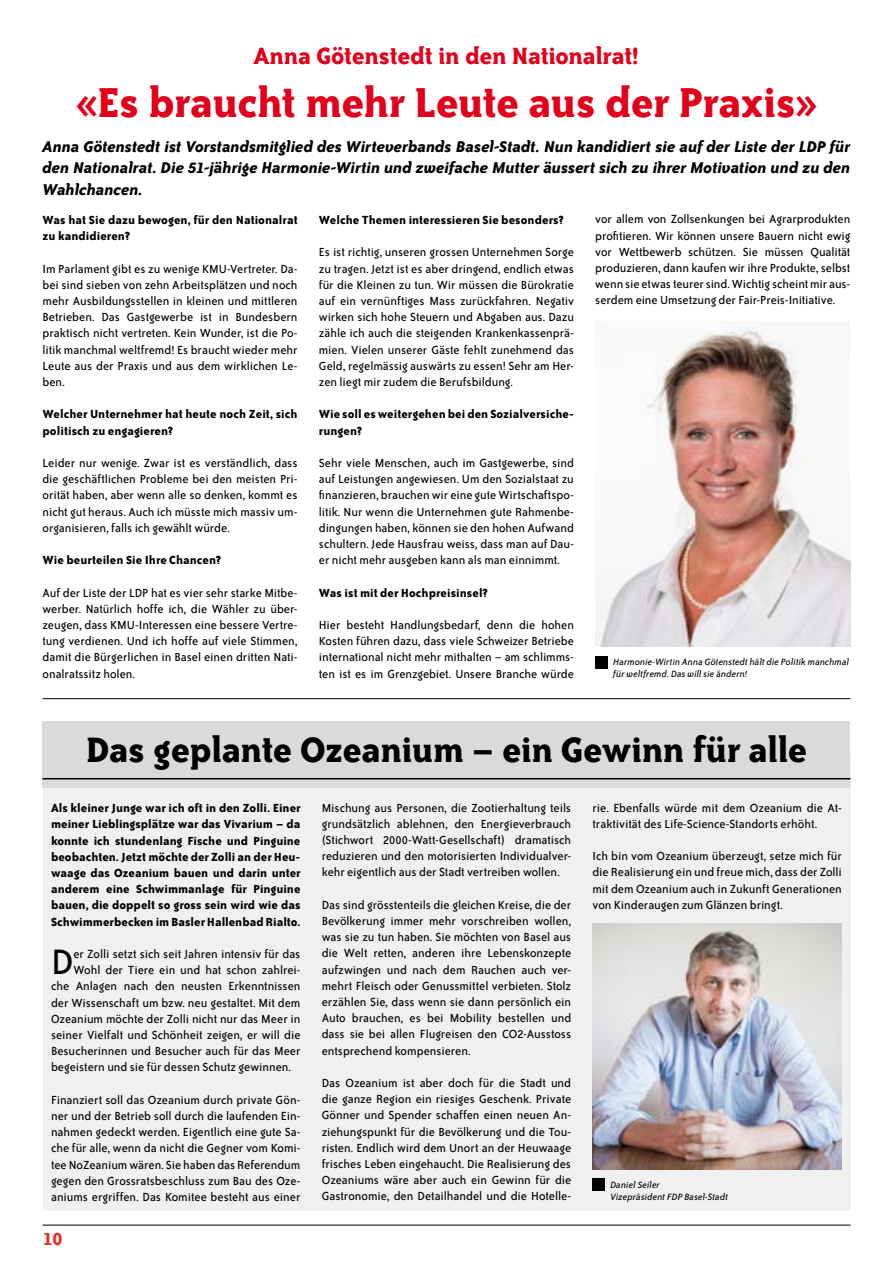
<style>
.page{position:relative;width:893px;height:1263px;background:#fff}
.page>*{position:absolute;margin:0;border:0;box-sizing:border-box;transform-origin:0 0}
.t1{font:700 48px "Bailey Quad ITC";letter-spacing:-.015em;color:#e2001a}
.t2{font:700 40.5px "Bailey Quad ITC";letter-spacing:-.01em;color:#000}
.t3{font:40.5px "Bailey Sans ITC";color:#000}
.t4{font:700 27px "Bailey Quad ITC";letter-spacing:-.01em;color:#e2001a}
.t5{font:700 21px "Bailey Sans ITC";color:#e4312b}
.t6{font:italic 700 18px/21.6px "Bailey Sans ITC";letter-spacing:-.01em;color:#000;text-align:justify}
.t7{font:13.5px/16.2px "Bailey Sans ITC";letter-spacing:-.005em;color:#000;text-align:justify}
.t8{font:700 13.5px/16.2px "Bailey Sans ITC";letter-spacing:.005em;color:#000}
.t9{font:italic 10.5px/12.6px "Bailey Sans ITC";letter-spacing:.005em;color:#000}
</style>
<div class="page">
<hr style="left:43px;top:1225px;width:807px;height:1px;background:#000">
<div style="left:43px;top:759px;width:807px;height:452px;background:#f0f0f1"></div>
<div style="left:43px;top:721px;width:807px;height:67px;background:#d9dadb"></div>
<hr style="left:43px;top:778px;width:807px;height:1px;background:#000">
<div style="left:592px;top:1179px;width:12px;height:12px;background:#000"></div>
<div style="left:595px;top:656px;width:12px;height:12px;background:#000"></div>
<img style="left:592px;top:923px;width:250px;height:246px">
<img style="left:595px;top:321px;width:255px;height:325px">
<hr style="left:43px;top:698px;width:807px;height:1px;background:#000">
<h3 class="t4" style="left:254px;top:41px;width:387px">Anna Götenstedt in den Nationalrat!</h3>
<h1 class="t1" style="left:75px;top:77px;width:744px">«Es braucht mehr Leute aus der Praxis»</h1>
<p class="t6" style="left:43px;top:135px;width:809px">Anna Götenstedt ist Vorstandsmitglied des Wirteverbands Basel-Stadt. Nun kandidiert sie auf der Liste der LDP für den Nationalrat. Die 51-jährige Harmonie-Wirtin und zweifache Mutter äussert sich zu ihrer Motivation und zu den Wahlchancen.</p>
<p class="t8" style="left:43px;top:212px;width:257px">Was hat Sie dazu bewogen, für den Nationalrat zu kandidieren?</p>
<p class="t7" style="left:43px;top:261px;width:257px">Im Parlament gibt es zu wenige KMU-Vertreter. Da&shy;bei sind sieben von zehn Arbeitsplätzen und noch mehr Ausbildungsstellen in kleinen und mittleren Betrieben. Das Gastgewerbe ist in Bundesbern praktisch nicht vertreten. Kein Wunder, ist die Po&shy;litik manchmal weltfremd! Es braucht wieder mehr Leute aus der Praxis und aus dem wirklichen Le&shy;ben.</p>
<p class="t8" style="left:43px;top:406px;width:257px">Welcher Unternehmer hat heute noch Zeit, sich politisch zu engagieren?</p>
<p class="t7" style="left:43px;top:455px;width:257px">Leider nur wenige. Zwar ist es verständlich, dass die geschäftlichen Probleme bei den meisten Pri&shy;orität haben, aber wenn alle so denken, kommt es nicht gut heraus. Auch ich müsste mich massiv um&shy;organisieren, falls ich gewählt würde.</p>
<p class="t8" style="left:43px;top:552px;width:180px">Wie beurteilen Sie Ihre Chancen?</p>
<p class="t7" style="left:43px;top:585px;width:257px">Auf der Liste der LDP hat es vier sehr starke Mitbe&shy;werber. Natürlich hoffe ich, die Wähler zu über&shy;zeugen, dass KMU-Interessen eine bessere Vertre&shy;tung verdienen. Und ich hoffe auf viele Stimmen, damit die Bürgerlichen in Basel einen dritten Nati&shy;onalratssitz holen.</p>
<p class="t8" style="left:319px;top:212px;width:247px">Welche Themen interessieren Sie besonders?</p>
<p class="t7" style="left:319px;top:244px;width:257px">Es ist richtig, unseren grossen Unternehmen Sorge zu tragen. Jetzt ist es aber dringend, endlich etwas für die Kleinen zu tun. Wir müssen die Bürokratie auf ein vernünftiges Mass zurückfahren. Negativ wirken sich hohe Steuern und Abgaben aus. Dazu zähle ich auch die steigenden Krankenkassenprä&shy;mien. Vielen unserer Gäste fehlt zunehmend das Geld, regelmässig auswärts zu essen! Sehr am Her&shy;zen liegt mir zudem die Berufsbildung.</p>
<p class="t8" style="left:319px;top:406px;width:257px">Wie soll es weitergehen bei den Sozialversiche&shy;rungen?</p>
<p class="t7" style="left:319px;top:455px;width:257px">Sehr viele Menschen, auch im Gastgewerbe, sind auf Leistungen angewiesen. Um den Sozialstaat zu finanzieren, brauchen wir eine gute Wirtschaftspo&shy;litik. Nur wenn die Unternehmen gute Rahmenbe&shy;dingungen haben, können sie den hohen Aufwand schultern. Jede Hausfrau weiss, dass man auf Dau&shy;er nicht mehr ausgeben kann als man einnimmt.</p>
<p class="t8" style="left:319px;top:584px;width:171px">Was ist mit der Hochpreisinsel?</p>
<p class="t7" style="left:319px;top:617px;width:257px">Hier besteht Handlungsbedarf, denn die hohen Kosten führen dazu, dass viele Schweizer Betriebe international nicht mehr mithalten – am schlimms&shy;ten ist es im Grenzgebiet. Unsere Branche würde</p>
<p class="t7" style="left:595px;top:211px;width:257px">vor allem von Zollsenkungen bei Agrarprodukten profitieren. Wir können unsere Bauern nicht ewig vor Wettbewerb schützen. Sie müssen Qualität produzieren, dann kaufen wir ihre Produkte, selbst wenn sie etwas teurer sind. Wichtig scheint mir aus&shy;serdem eine Umsetzung der Fair-Preis-Initiative.</p>
<p class="t9" style="left:613px;top:655px;width:238px">Harmonie-Wirtin Anna Götenstedt hält die Politik manchmal für weltfremd. Das will sie ändern!</p>
<h2 class="t2" style="left:86px;top:728px;width:723px">Das geplante Ozeanium – ein Gewinn für alle</h2>
<p class="t8" style="left:51px;top:800px;width:251px;text-align:justify">Als kleiner Junge war ich oft in den Zolli. Einer meiner Lieblingsplätze war das Vivarium – da konnte ich stundenlang Fische und Pinguine beobachten. Jetzt möchte der Zolli an der Heu&shy;waage das Ozeanium bauen und darin unter anderem eine Schwimmanlage für Pinguine bauen, die doppelt so gross sein wird wie das Schwimmerbecken im Basler Hallenbad Rialto.</p>
<h2 class="t3" style="left:51px;top:941px;width:24px">D</h2>
<p class="t7" style="left:73px;top:946px;width:229px">er Zolli setzt sich seit Jahren intensiv für das</p>
<p class="t7" style="left:73px;top:962px;width:229px">Wohl der Tiere ein und hat schon zahlrei-</p>
<p class="t7" style="left:51px;top:978px;width:251px">che Anlagen nach den neusten Erkenntnissen</p>
<p class="t7" style="left:51px;top:995px;width:251px">der Wissenschaft um bzw. neu gestaltet. Mit dem</p>
<p class="t7" style="left:51px;top:1011px;width:251px">Ozeanium möchte der Zolli nicht nur das Meer in</p>
<p class="t7" style="left:51px;top:1027px;width:251px">seiner Vielfalt und Schönheit zeigen, er will die</p>
<p class="t7" style="left:51px;top:1043px;width:251px">Besucherinnen und Besucher auch für das Meer</p>
<p class="t7" style="left:51px;top:1059px;width:242px">begeistern und sie für dessen Schutz gewinnen.</p>
<p class="t7" style="left:51px;top:1092px;width:251px">Finanziert soll das Ozeanium durch private Gön&shy;ner und der Betrieb soll durch die laufenden Ein&shy;nahmen gedeckt werden. Eigentlich eine gute Sa&shy;che für alle, wenn da nicht die Gegner vom Komi&shy;tee NoZeanium wären. Sie haben das Referendum gegen den Grossratsbeschluss zum Bau des Oze&shy;aniums ergriffen. Das Komitee besteht aus einer</p>
<h3 class="t5" style="left:43px;top:1228px;width:22px">10</h3>
<p class="t7" style="left:322px;top:800px;width:251px">Mischung aus Personen, die Zootierhaltung teils grundsätzlich ablehnen, den Energieverbrauch (Stichwort 2000-Watt-Gesellschaft) dramatisch reduzieren und den motorisierten Individualver&shy;kehr eigentlich aus der Stadt vertreiben wollen.</p>
<p class="t7" style="left:322px;top:897px;width:251px">Das sind grösstenteils die gleichen Kreise, die der Bevölkerung immer mehr vorschreiben wollen, was sie zu tun haben. Sie möchten von Basel aus die Welt retten, anderen ihre Lebenskonzepte aufzwingen und nach dem Rauchen auch ver&shy;mehrt Fleisch oder Genussmittel verbieten. Stolz erzählen Sie, dass wenn sie dann persönlich ein Auto brauchen, es bei Mobility bestellen und dass sie bei allen Flugreisen den CO2-Ausstoss entsprechend kompensieren.</p>
<p class="t7" style="left:322px;top:1075px;width:251px">Das Ozeanium ist aber doch für die Stadt und die ganze Region ein riesiges Geschenk. Private Gönner und Spender schaffen einen neuen An&shy;ziehungspunkt für die Bevölkerung und die Tou&shy;risten. Endlich wird dem Unort an der Heuwaage frisches Leben eingehaucht. Die Realisierung des Ozeaniums wäre aber auch ein Gewinn für die Gastronomie, den Detailhandel und die Hotelle-</p>
<p class="t7" style="left:592px;top:800px;width:251px">rie. Ebenfalls würde mit dem Ozeanium die At&shy;traktivität des Life-Science-Standorts erhöht.</p>
<p class="t7" style="left:592px;top:848px;width:251px">Ich bin vom Ozeanium überzeugt, setze mich für die Realisierung ein und freue mich, dass der Zolli mit dem Ozeanium auch in Zukunft Generationen von Kinderaugen zum Glänzen bringt.</p>
<p class="t9" style="left:610px;top:1178px;width:119px">Daniel Seiler<br>Vizepräsident FDP Basel-Stadt</p>
</div>
